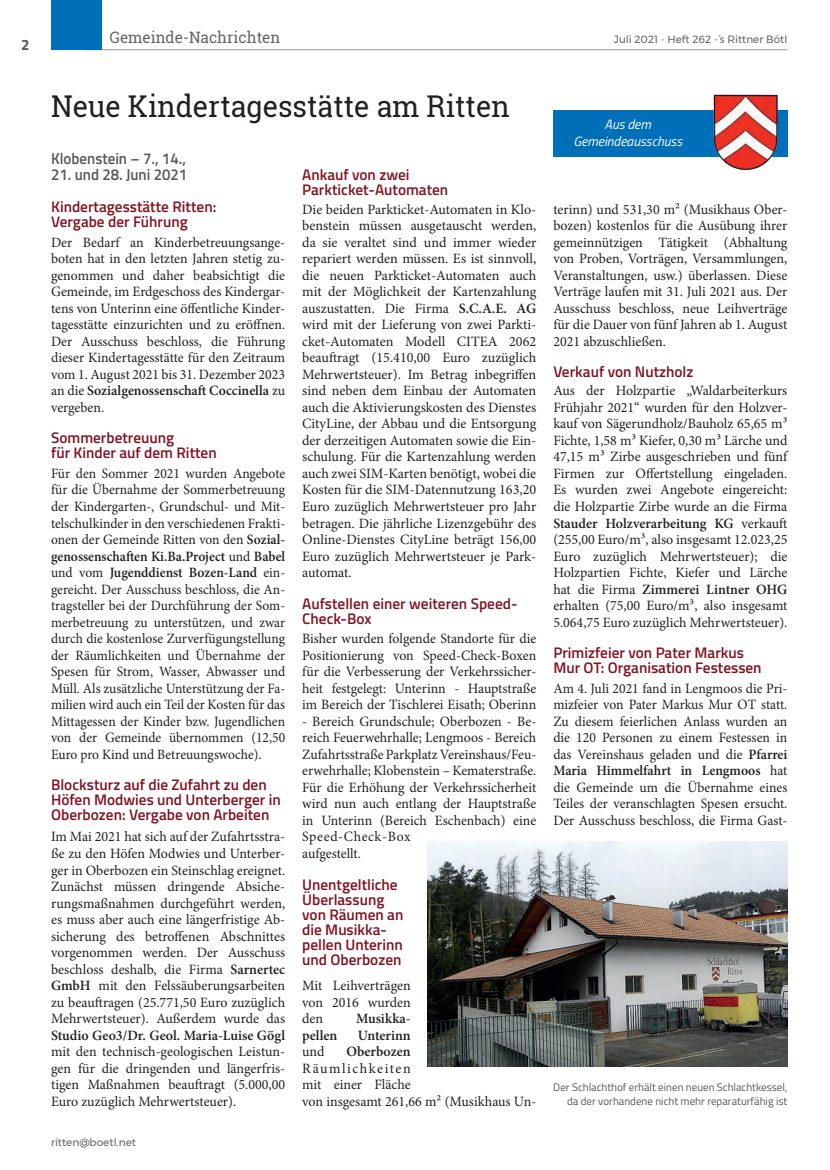
<style>
.page{position:relative;width:830px;height:1170px;background:#fff}
.page>*{position:absolute;margin:0;border:0;box-sizing:border-box;transform-origin:0 0}
.Haupttitel_26pt{font:30px "Roboto Slab";color:#231f20;scale:.95 1}
.Vorspann{font:600 15.75px "Titillium Web";color:#57585a;scale:.95 1}
.t1{font:15.75px "Roboto Slab";color:#636366}
.Infobox_Titel{font:600 15.3px/15px "Titillium Web";color:#811422}
.Fließtext{font:600 15.3px "Titillium Web";color:#811422}
.t2{font:700 15px "Titillium Web";color:#57585a}
.Fließtext-2{font:14.25px/16.5px "Minion Pro";color:#231f20;text-align:justify}
.Fließtext-3{font:14.25px/16.5px "Minion Pro";color:#231f20;text-align:justify;scale:.95 1}
.Fließtext-4{font:14.25px/16.5px "Minion Pro";color:#231f20;text-align:justify;scale:.96 1}
.Fließtext-5{font:600 14.25px "Minion Pro";color:#231f20}
.Absatzformat_2{font:italic 13.5px/16.2px "Titillium Web";color:#fff;text-align:center}
.Bildtext_positiv{font:10.95px "Titillium Web";color:#57585a}
.t3{font:10.5px "Montserrat";color:#636366}
.s1{font-weight:600}
</style>
<div class="page">
<hr style="left:85px;top:49px;width:702px;height:1px;background:#939598">
<div style="left:51px;top:0;width:50px;height:50px;background:#006fba"></div>
<div style="left:553px;top:110px;width:234px;height:47px;background:#006fba"></div>
<img style="left:713px;top:94px;width:65px;height:76px">
<img style="left:427px;top:841px;width:360px;height:225px">
<p class="t2" style="left:21px;top:33px;width:10px">2</p>
<p class="t1" style="left:110px;top:26px;width:172px">Gemeinde-Nachrichten</p>
<p class="t3" style="left:613px;top:31px;width:175px">Juli 2021 - Heft 262 -´s Rittner Bötl</p>
<p class="Haupttitel_26pt" style="left:51px;top:85px;width:484px">Neue Kindertagesstätte am Ritten</p>
<p class="Vorspann" style="left:51px;top:147px;width:143px">Klobenstein – 7., 14.,</p>
<p class="Vorspann" style="left:51px;top:163px;width:145px">21. und 28. Juni 2021</p>
<p class="Infobox_Titel" style="left:51px;top:198px;width:167px">Kindertagesstätte Ritten:</p>
<p class="Infobox_Titel" style="left:51px;top:213px;width:138px">Vergabe der Führung</p>
<p class="Fließtext-2" style="left:51px;top:234px;width:235px">Der Bedarf an Kinderbetreuungsange&shy;boten hat in den letzten Jahren stetig zu&shy;genommen und daher beabsichtigt die Gemeinde, im Erdgeschoss des Kindergar&shy;tens von Unterinn eine öffentliche Kinder&shy;tagesstätte einzurichten und zu eröffnen.<br>Der Ausschuss beschloss, die Führung dieser Kindertagesstätte für den Zeitraum vom 1. August 2021 bis 31. Dezember 2023 an die <span class="s1">Sozialgenossenschaft Coccinella</span> zu vergeben.</p>
<p class="Infobox_Titel" style="left:51px;top:429px;width:125px">Sommerbetreuung</p>
<p class="Infobox_Titel" style="left:51px;top:444px;width:167px">für Kinder auf dem Ritten</p>
<p class="Fließtext-3" style="left:51px;top:465px;width:248px">Für den Sommer 2021 wurden Angebote für die Übernahme der Sommerbetreuung der Kindergarten-, Grundschul- und Mit&shy;telschulkinder in den verschiedenen Frakti&shy;onen der Gemeinde Ritten von den <span class="s1">Sozial&shy;genossenschaften Ki.Ba.Project</span> und <span class="s1">Babel </span>und vom <span class="s1">Jugenddienst Bozen-Land</span> ein&shy;gereicht. Der Ausschuss beschloss, die An&shy;tragsteller bei der Durchführung der Som&shy;merbetreuung zu unterstützen, und zwar durch die kostenlose Zurverfügungstellung der Räumlichkeiten und Übernahme der Spesen für Strom, Wasser, Abwasser und Müll. Als zusätzliche Unterstützung der Fa&shy;milien wird auch ein Teil der Kosten für das Mittagessen der Kinder bzw. Jugendlichen von der Gemeinde übernommen (12,50<br>Euro pro Kind und Betreuungswoche).</p>
<p class="Infobox_Titel" style="left:51px;top:776px;width:231px">Blocksturz auf die Zufahrt zu den<br>Höfen Modwies und Unterberger in<br>Oberbozen: Vergabe von Arbeiten</p>
<p class="Fließtext-2" style="left:51px;top:828px;width:235px">Im Mai 2021 hat sich auf der Zufahrtsstra&shy;ße zu den Höfen Modwies und Unterber&shy;ger in Oberbozen ein Steinschlag ereignet.<br>Zunächst müssen dringende Absiche&shy;rungsmaßnahmen durchgeführt werden, es muss aber auch eine längerfristige Ab&shy;sicherung des betroffenen Abschnittes vorgenommen werden. Der Ausschuss beschloss deshalb, die Firma <span class="s1">Sarnertec GmbH</span> mit den Felssäuberungsarbeiten zu beauftragen (25.771,50 Euro zuzüglich Mehrwertsteuer). Außerdem wurde das <span class="s1">Studio Geo3/Dr. Geol. Maria-Luise Gögl </span>mit den technisch-geologischen Leistun&shy;gen für die dringenden und längerfris&shy;tigen Maßnahmen beauftragt (5.000,00<br>Euro zuzüglich Mehrwertsteuer).</p>
<p class="Fließtext" style="left:302px;top:164px;width:109px">Ankauf von zwei</p>
<p class="Infobox_Titel" style="left:302px;top:182px;width:147px">Parkticket-Automaten</p>
<p class="Fließtext-2" style="left:302px;top:201px;width:235px">Die beiden Parkticket-Automaten in Klo&shy;benstein müssen ausgetauscht werden, da sie veraltet sind und immer wieder repariert werden müssen. Es ist sinnvoll, die neuen Parkticket-Automaten auch mit der Möglichkeit der Kartenzahlung auszustatten. Die Firma <span class="s1">S.C.A.E. AG </span>wird mit der Lieferung von zwei Parkti&shy;cket-Automaten Modell CITEA 2062 beauftragt (15.410,00 Euro zuzüglich Mehrwertsteuer). Im Betrag inbegriffen sind neben dem Einbau der Automaten auch die Aktivierungskosten des Dienstes CityLine, der Abbau und die Entsorgung der derzeitigen Automaten sowie die Ein&shy;schulung. Für die Kartenzahlung werden auch zwei SIM-Karten benötigt, wobei die Kosten für die SIM-Datennutzung 163,20<br>Euro zuzüglich Mehrwertsteuer pro Jahr betragen. Die jährliche Lizenzgebühr des Online-Dienstes CityLine beträgt 156,00<br>Euro zuzüglich Mehrwertsteuer je Park-</p>
<p class="Fließtext-2" style="left:302px;top:564px;width:51px">automat.</p>
<p class="Infobox_Titel" style="left:302px;top:595px;width:217px">Aufstellen einer weiteren Speed-<br>Check-Box</p>
<p class="Fließtext-2" style="left:302px;top:630px;width:235px">Bisher wurden folgende Standorte für die Positionierung von Speed-Check-Boxen für die Verbesserung der Verkehrssicher&shy;heit festgelegt: Unterinn - Hauptstraße im Bereich der Tischlerei Eisath; Oberinn</p>
<p class="Fließtext-2" style="left:302px;top:713px;width:235px;text-align:left">- Bereich Grundschule; Oberbozen - Be&shy;reich Feuerwehrhalle; Lengmoos - Bereich Zufahrtsstraße Parkplatz Vereinshaus/Feu&shy;erwehrhalle; Klobenstein – Kematerstraße.<br>Für die Erhöhung der Verkehrssicherheit wird nun auch entlang der Hauptstraße in Unterinn (Bereich Eschenbach) eine Speed-Check-Box<br>aufgestellt.</p>
<p class="Infobox_Titel" style="left:302px;top:875px;width:97px">Unentgeltliche<br>Überlassung</p>
<p class="Infobox_Titel" style="left:302px;top:905px;width:103px">von Räumen an die Musikka&shy;pellen Unterinn und Oberbozen</p>
<p class="Fließtext-2" style="left:302px;top:977px;width:110px">Mit Leihverträgen von 2016 wurden den</p>
<p class="Fließtext-5" style="left:356px;top:1008px;width:56px">Musikka-</p>
<p class="Fließtext-5" style="left:302px;top:1025px;width:37px">pellen</p>
<p class="Fließtext-5" style="left:357px;top:1025px;width:54px">Unterinn</p>
<p class="Fließtext-2" style="left:302px;top:1043px;width:24px">und</p>
<p class="Fließtext-2" style="left:302px;top:1043px;width:235px;text-align:left;text-indent:44px"><span class="s1">Oberbozen<br></span>Räumlichkeiten<br>mit einer Fläche<br>von insgesamt 261,66 m² (Musikhaus Un-</p>
<p class="t3" style="left:51px;top:1134px;width:86px">ritten@boetl.net</p>
<p class="Absatzformat_2" style="left:573px;top:116px;width:110px">Aus dem<br>Gemeindeausschuss</p>
<p class="Fließtext-2" style="left:553px;top:201px;width:235px">terinn) und 531,30 m² (Musikhaus Ober&shy;bozen) kostenlos für die Ausübung ihrer gemeinnützigen Tätigkeit (Abhaltung von Proben, Vorträgen, Versammlungen, Veranstaltungen, usw.) überlassen. Diese Verträge laufen mit 31. Juli 2021 aus. Der Ausschuss beschloss, neue Leihverträge für die Dauer von fünf Jahren ab 1. August 2021 abzuschließen.</p>
<p class="Infobox_Titel" style="left:553px;top:363px;width:142px">Verkauf von Nutzholz</p>
<p class="Fließtext-2" style="left:553px;top:382px;width:235px">Aus der Holzpartie „Waldarbeiterkurs Frühjahr 2021“ wurden für den Holzver&shy;kauf von Sägerundholz/Bauholz 65,65 m³<br>Fichte, 1,58 m³ Kiefer, 0,30 m³ Lärche und 47,15 m³ Zirbe ausgeschrieben und fünf Firmen zur Offertstellung eingeladen.<br>Es wurden zwei Angebote eingereicht: die Holzpartie Zirbe wurde an die Firma <span class="s1">Stauder Holzverarbeitung KG</span> verkauft (255,00 Euro/m³, also insgesamt 12.023,25<br>Euro zuzüglich Mehrwertsteuer); die Holzpartien Fichte, Kiefer und Lärche hat die Firma <span class="s1">Zimmerei Lintner OHG </span>erhalten (75,00 Euro/m³, also insgesamt 5.064,75 Euro zuzüglich Mehrwertsteuer).</p>
<p class="Infobox_Titel" style="left:553px;top:644px;width:192px">Primizfeier von Pater Markus</p>
<p class="Infobox_Titel" style="left:553px;top:659px;width:210px">Mur OT: Organisation Festessen</p>
<p class="Fließtext-4" style="left:553px;top:680px;width:245px">Am 4. Juli 2021 fand in Lengmoos die Pri&shy;mizfeier von Pater Markus Mur OT statt.<br>Zu diesem feierlichen Anlass wurden an die 120 Personen zu einem Festessen in das Vereinshaus geladen und die <span class="s1">Pfarrei Maria Himmelfahrt in Lengmoos</span> hat die Gemeinde um die Übernahme eines Teiles der veranschlagten Spesen ersucht.<br>Der Ausschuss beschloss, die Firma Gast-</p>
<p class="Bildtext_positiv" style="left:553px;top:1079px;width:235px">Der Schlachthof erhält einen neuen Schlachtkessel,</p>
<p class="Bildtext_positiv" style="left:566px;top:1092px;width:222px">da der vorhandene nicht mehr reparaturfähig ist</p>
</div>
